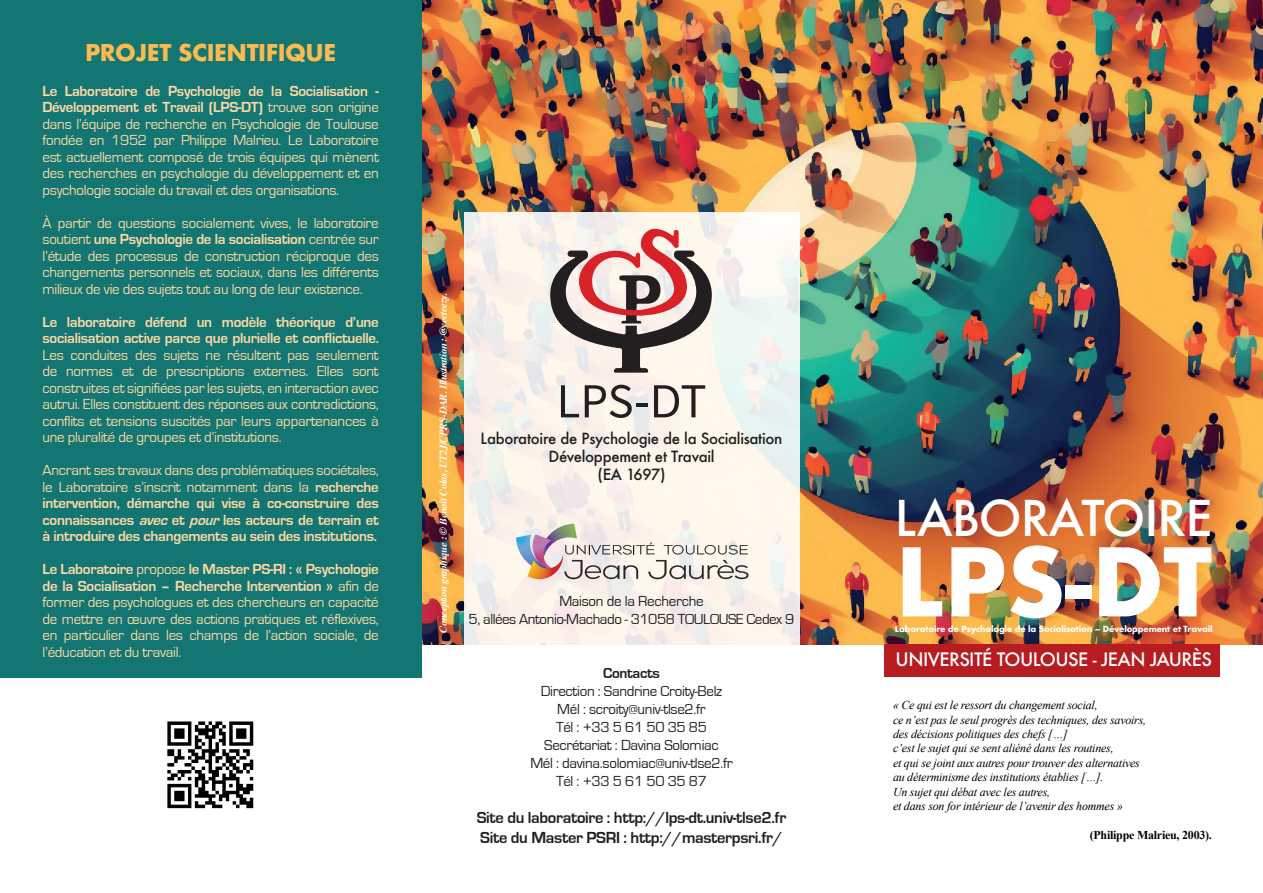
<style>
.page{position:relative;width:1263px;height:893px;background:#fff}
.page>*{position:absolute;margin:0;border:0;box-sizing:border-box;transform-origin:0 0}
.t1{font:700 91.65px "Futura";color:#fff}
.t2{font:500 48px "Futura";letter-spacing:-.02em;color:#fff}
.t3{font:700 22.5px "Futura";letter-spacing:-.02em;color:#fcbb50}
.t4{font:500 18px "Futura";letter-spacing:-.03em;color:#fff}
.t5{font:700 16.5px "Eurostile";letter-spacing:-.02em;color:#231f20}
.t6{font:15px/16.5px "Eurostile";letter-spacing:-.02em;color:#fed9a5;text-align:justify}
.t7{font:700 15px/16.5px "Eurostile";letter-spacing:-.02em;color:#fed9a5;text-align:justify}
.t8{font:15px "Eurostile";letter-spacing:-.02em;color:#231f20}
.t9{font:500 15px "Futura";letter-spacing:-.02em;color:#231f20}
.t10{font:700 15px "Eurostile";letter-spacing:-.02em;color:#231f20}
.t11{font:italic 12px "Times New Roman";letter-spacing:-.02em;color:#000}
.t12{font:700 12px "Times New Roman";letter-spacing:-.02em;color:#000}
.t13{font:italic 700 10.5px "Times";letter-spacing:-.03em;color:#fff}
.t14{font:700 8.25px "Futura";letter-spacing:-.02em;color:#fff}
.s1{font-weight:700}
.s2{font-weight:400}
.s3{font-style:italic}
</style>
<div class="page">
<img style="left:421px;top:0;width:842px;height:645px">
<div style="left:0;top:0;width:421px;height:677px;background:#147673"></div>
<svg style="left:464px;top:212px;width:335px;height:433px;background:#f7f2ec"></svg>
<svg style="left:550px;top:229px;width:162px;height:144px;background:#bfa4a0"></svg>
<svg style="left:561px;top:385px;width:18px;height:32px"></svg>
<svg style="left:585px;top:385px;width:63px;height:33px;background:#bbb5b2"></svg>
<svg style="left:654px;top:385px;width:51px;height:32px;background:#b6b0a9"></svg>
<div style="left:884px;top:645px;width:336px;height:32px;background:#b61c20"></div>
<svg style="left:516px;top:524px;width:233px;height:55px;background:#dad1cd"></svg>
<img style="left:167px;top:721px;width:87px;height:88px">
<p class="t3" style="left:85px;top:36px;width:253px">PROJET SCIENTIFIQUE</p>
<p class="t6" style="left:43px;top:83px;width:338px"><span class="s1">Le Laboratoire de Psychologie de la Socialisation - Développement et Travail (LPS-DT)</span> trouve son origine dans l’équipe de recherche en Psychologie de Toulouse fondée en 1952 par Philippe Malrieu. Le Laboratoire est actuellement composé de trois équipes qui mènent des recherches en psychologie du développement et en psychologie sociale du travail et des organisations.</p>
<p class="t6" style="left:43px;top:215px;width:338px">À partir de questions socialement vives, le laboratoire soutient <span class="s1">une Psychologie de la socialisation</span> centrée sur l’étude des processus de construction réciproque des changements personnels et sociaux, dans les différents milieux de vie des sujets tout au long de leur existence.</p>
<p class="t6" style="left:43px;top:314px;width:338px"><span class="s1">Le laboratoire défend un modèle théorique d’une socialisation active parce que plurielle et conflictuelle.<br></span>Les conduites des sujets ne résultent pas seulement de normes et de prescriptions externes. Elles sont construites et signifiées par les sujets, en interaction avec autrui. Elles constituent des réponses aux contradictions, conflits et tensions suscités par leurs appartenances à une pluralité de groupes et d’institutions.</p>
<p class="t7" style="left:43px;top:462px;width:338px"><span class="s2">Ancrant ses travaux dans des problématiques sociétales, le Laboratoire s’inscrit notamment dans la</span> recherche intervention, démarche qui vise à co-construire des connaissances <span class="s3">avec</span>et <span class="s3">pour</span>les acteurs de terrain et à introduire des changements au sein des institutions.</p>
<p class="t6" style="left:43px;top:561px;width:338px"><span class="s1">Le Laboratoire</span> propose <span class="s1">le Master PS-RI : « Psychologie de la Socialisation – Recherche Intervention »</span> afin de former des psychologues et des chercheurs en capacité de mettre en œuvre des actions pratiques et réflexives, en particulier dans les champs de l’action sociale, de l’éducation et du travail.</p>
<p class="t13" style="left:434px;top:633px;width:341px;rotate:-90deg">Conception graphique : © Benoît Colas, UT2J/CPRS-DAR. Illustration : @vecteezy.</p>
<p class="t9" style="left:481px;top:428px;width:303px">Laboratoire de Psychologie de la Socialisation</p>
<p class="t9" style="left:548px;top:446px;width:168px">Développement et Travail</p>
<p class="t9" style="left:597px;top:464px;width:70px">(EA 1697)</p>
<p class="t8" style="left:559px;top:593px;width:146px">Maison de la Recherche</p>
<p class="t8" style="left:469px;top:611px;width:327px">5, allées Antonio-Machado - 31058 TOULOUSE Cedex 9</p>
<p class="t10" style="left:603px;top:664px;width:58px">Contacts</p>
<p class="t8" style="left:541px;top:683px;width:183px">Direction : Sandrine Croity-Belz</p>
<p class="t8" style="left:557px;top:701px;width:150px">Mél : scroity@univ-tlse2.fr</p>
<p class="t8" style="left:556px;top:719px;width:153px">Tél : +33 5 61 50 35 85</p>
<p class="t8" style="left:544px;top:737px;width:176px">Secrétariat : Davina Solomiac</p>
<p class="t8" style="left:530px;top:755px;width:204px">Mél : davina.solomiac@univ-tlse2.fr</p>
<p class="t8" style="left:556px;top:773px;width:153px">Tél : +33 5 61 50 35 87</p>
<p class="t5" style="left:477px;top:809px;width:311px">Site du laboratoire : http://lps-dt.univ-tlse2.fr</p>
<p class="t5" style="left:480px;top:829px;width:304px">Site du Master PSRI : http://masterpsri.fr/</p>
<p class="t2" style="left:895px;top:485px;width:319px">LABORATOIRE</p>
<p class="t1" style="left:895px;top:516px;width:318px">LPS-DT</p>
<p class="t4" style="left:896px;top:647px;width:318px">UNIVERSITÉ TOULOUSE - JEAN JAURÈS</p>
<p class="t14" style="left:895px;top:623px;width:319px">Laboratoire de Psychologie de la Socialisation – Développement et Travail</p>
<p class="t11" style="left:893px;top:697px;width:206px">« Ce qui est le ressort du changement social,</p>
<p class="t11" style="left:893px;top:711px;width:255px">ce n’est pas le seul progrès des techniques, des savoirs,</p>
<p class="t11" style="left:893px;top:726px;width:176px">des décisions politiques des chefs […]</p>
<p class="t11" style="left:893px;top:740px;width:222px">c’est le sujet qui se sent aliéné dans les routines,</p>
<p class="t11" style="left:893px;top:754px;width:248px">et qui se joint aux autres pour trouver des alternatives</p>
<p class="t11" style="left:893px;top:769px;width:212px">au déterminisme des institutions établies […].</p>
<p class="t11" style="left:893px;top:783px;width:159px">Un sujet qui débat avec les autres,</p>
<p class="t11" style="left:893px;top:798px;width:231px">et dans son for intérieur de l’avenir des hommes »</p>
<p class="t12" style="left:1090px;top:828px;width:124px">(Philippe Malrieu, 2003).</p>
</div>
